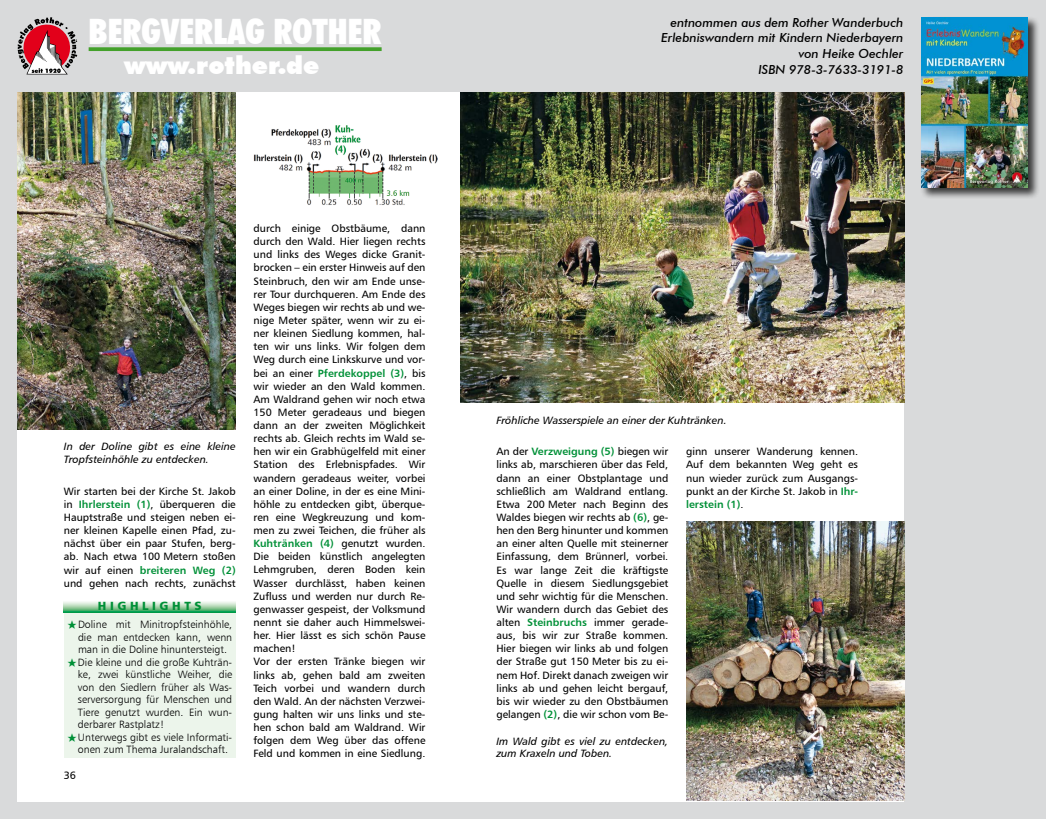
<style>
.page{position:relative;width:1046px;height:819px;background:#fff}
.page>*{position:absolute;margin:0;border:0;box-sizing:border-box;transform-origin:0 0}
.t1{font:900 condensed 35px "Futura BT";color:#fff}
.t2{font:900 25px "Futura BT";color:#fff}
.t3{font:italic 500 12.5px/15.8px "Futura BT";color:#000;text-align:right}
.t4{font:11.88px "Humanist 777 BT Black B";letter-spacing:.3em;color:#009037}
.t5{font:10.62px/13.1px "Humanist 777 BT Roman B";color:#000;text-align:justify}
.t6{font:10.62px/12.5px "Humanist 777 BT Light B";color:#000}
.t7{font:10.62px/12.5px "Humanist 777 BT Italic B";color:#000}
.t8{font:10.62px "Humanist 777 BT Bold B";color:#009037}
.s1{font-family:"Humanist 777 BT Roman B";color:#000}
.s2{font-family:"Humanist 777 BT Bold B";color:#009037}
</style>
<div class="page">
<div style="left:0;top:0;width:1045px;height:819px;background:#d9dadb"></div>
<svg style="left:18px;top:17px;width:59px;height:57px"></svg>
<svg style="left:89px;top:47px;width:292px;height:4px"></svg>
<div style="left:18px;top:92px;width:886px;height:709px;background:#fff"></div>
<div style="left:64px;top:599px;width:172px;height:158px;background:#ecf5eb"></div>
<svg style="left:64px;top:599px;width:172px;height:14px"></svg>
<img style="left:686px;top:521px;width:218px;height:279px">
<img style="left:18px;top:92px;width:218px;height:337px">
<img style="left:253px;top:125px;width:185px;height:80px">
<img style="left:461px;top:92px;width:443px;height:311px">
<div style="left:919px;top:16px;width:120px;height:183px;background:#000;opacity:.75"></div>
<img style="left:921px;top:17px;width:106px;height:170px">
<h1 class="t1" style="left:89px;top:10px;width:294px">BERGVERLAG ROTHER</h1>
<h2 class="t2" style="left:124px;top:50px;width:197px">www.rother.de</h2>
<p class="t3" style="left:661px;top:14px;width:244px">entnommen aus dem Rother Wanderbuch<br>Erlebniswandern mit Kindern Niederbayern von Heike Oechler<br>ISBN 978-3-7633-3191-8</p>
<p class="t5" style="left:253px;top:221px;width:173px">durch einige Obstbäume, dann durch den Wald. Hier liegen rechts und links des Weges dicke Granit&shy;brocken – ein erster Hinweis auf den Steinbruch, den wir am Ende unse&shy;rer Tour durchqueren. Am Ende des Weges biegen wir rechts ab und we&shy;nige Meter später, wenn wir zu ei&shy;ner kleinen Siedlung kommen, hal&shy;ten wir uns links. Wir folgen dem Weg durch eine Linkskurve und vor-</p>
<p class="t8" style="left:253px;top:366px;width:173px"><span class="s1">bei an einer</span> Pferdekoppel (3)<span class="s1">, bis</span></p>
<p class="t5" style="left:253px;top:379px;width:173px;text-align:left">wir wieder an den Wald kommen.<br>Am Waldrand gehen wir noch etwa<br>150 Meter geradeaus und biegen dann an der zweiten Möglichkeit rechts ab. Gleich rechts im Wald se&shy;hen wir ein Grabhügelfeld mit einer<br>Station des Erlebnispfades. Wir wandern geradeaus weiter, vorbei an einer Doline, in der es eine Mini&shy;höhle zu entdecken gibt, überque&shy;ren eine Wegkreuzung und kom&shy;men zu zwei Teichen, die früher als<br><span class="s2">Kuhtränken (4)</span> genutzt wurden.<br>Die beiden künstlich angelegten<br>Lehmgruben, deren Boden kein<br>Wasser durchlässt, haben keinen<br>Zufluss und werden nur durch Re&shy;genwasser gespeist, der Volksmund nennt sie daher auch Himmelswei&shy;her. Hier lässt es sich schön Pause machen!<br>Vor der ersten Tränke biegen wir links ab, gehen bald am zweiten<br>Teich vorbei und wandern durch den Wald. An der nächsten Verzwei&shy;gung halten wir uns links und ste&shy;hen schon bald am Waldrand. Wir folgen dem Weg über das offene<br>Feld und kommen in eine Siedlung.</p>
<p class="t7" style="left:496px;top:414px;width:232px">Fröhliche Wasserspiele an einer der Kuhtränken.</p>
<p class="t7" style="left:64px;top:440px;width:173px">In der Doline gibt es eine kleine<br>Tropfsteinhöhle zu entdecken.</p>
<p class="t5" style="left:496px;top:445px;width:173px">An der <span class="s2">Verzweigung (5)</span> biegen wir links ab, marschieren über das Feld, dann an einer Obstplantage und schließlich am Waldrand entlang.<br>Etwa 200 Meter nach Beginn des Waldes biegen wir rechts ab <span class="s2">(6)</span>, ge&shy;hen den Berg hinunter und kommen an einer alten Quelle mit steinerner Einfassung, dem Brünnerl, vorbei.<br>Es war lange Zeit die kräftigste Quelle in diesem Siedlungsgebiet und sehr wichtig für die Menschen.<br>Wir wandern durch das Gebiet des alten <span class="s2">Steinbruchs</span> immer gerade&shy;aus, bis wir zur Straße kommen.<br>Hier biegen wir links ab und folgen der Straße gut 150 Meter bis zu ei&shy;nem Hof. Direkt danach zweigen wir links ab und gehen leicht bergauf, bis wir wieder zu den Obstbäumen gelangen <span class="s2">(2)</span>, die wir schon vom Be-</p>
<p class="t5" style="left:686px;top:445px;width:173px">ginn unserer Wanderung kennen.<br>Auf dem bekannten Weg geht es nun wieder zurück zum Ausgangs&shy;punkt an der Kirche St. Jakob in <span class="s2">Ihr-</span></p>
<p class="t5" style="left:64px;top:484px;width:173px">Wir starten bei der Kirche St. Jakob in <span class="s2">Ihrlerstein (1)</span>, überqueren die Hauptstraße und steigen neben ei&shy;ner kleinen Kapelle einen Pfad, zu&shy;nächst über ein paar Stufen, berg&shy;ab. Nach etwa 100 Metern stoßen</p>
<p class="t8" style="left:64px;top:563px;width:173px"><span class="s1">wir auf einen</span> breiteren Weg (2)</p>
<p class="t5" style="left:64px;top:576px;width:173px">und gehen nach rechts, zunächst</p>
<p class="t8" style="left:686px;top:497px;width:59px">lerstein (1)<span class="s1">.</span></p>
<p class="t4" style="left:98px;top:598px;width:105px">HIGHLIGHTS</p>
<p class="t6" style="left:78px;top:618px;width:156px">Doline mit Minitropfsteinhöhle, die man entdecken kann, wenn man in die Doline hinuntersteigt.<br>Die kleine und die große Kuhträn&shy;ke, zwei künstliche Weiher, die von den Siedlern früher als Was&shy;serversorgung für Menschen und<br>Tiere genutzt wurden. Ein wun&shy;derbarer Rastplatz!<br>Unterwegs gibt es viele Informati&shy;onen zum Thema Juralandschaft.</p>
<p class="t7" style="left:496px;top:734px;width:173px">Im Wald gibt es viel zu entdecken, zum Kraxeln und Toben.</p>
<p class="t5" style="left:64px;top:768px;width:14px">36</p>
</div>
